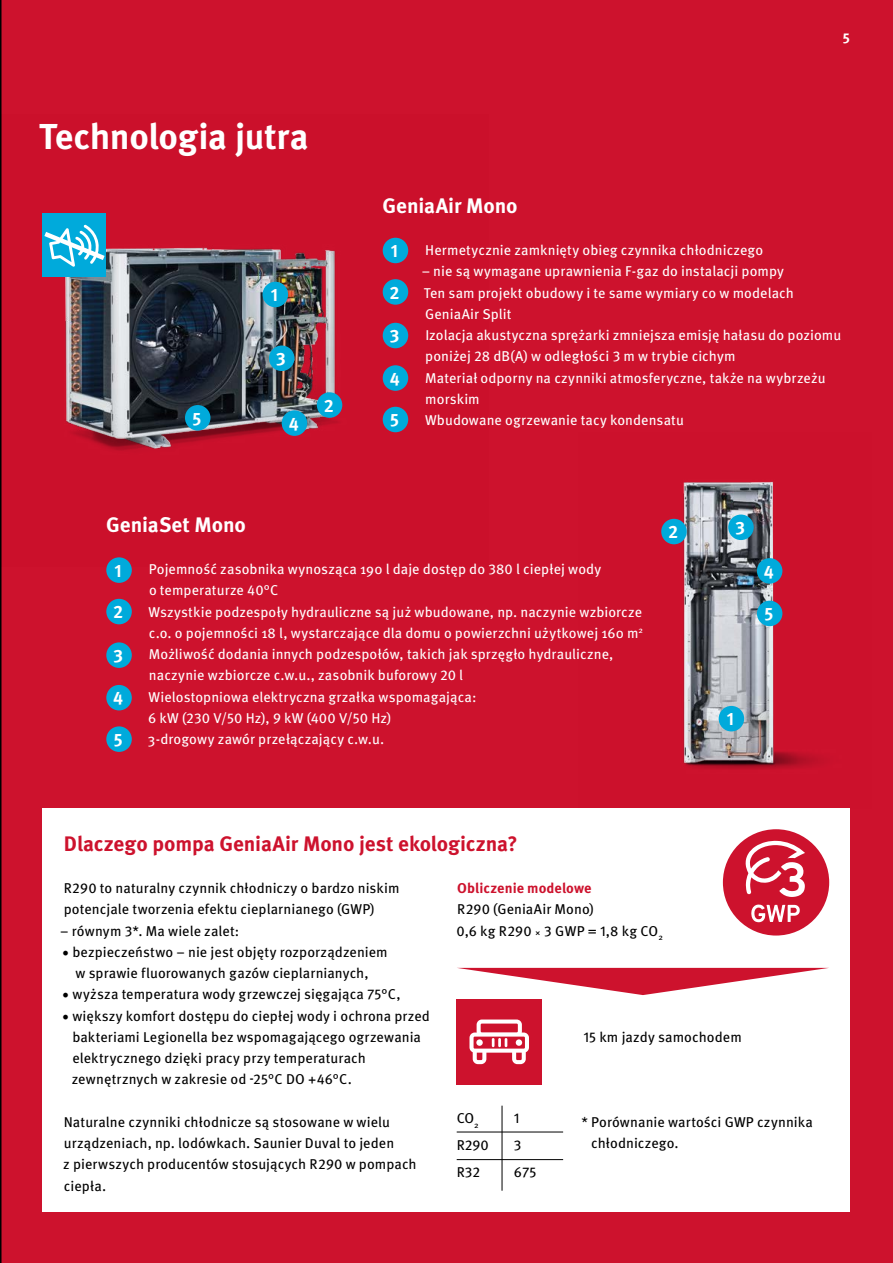
<style>
.page{position:relative;width:893px;height:1263px;background:#cd122d}
.page>*{position:absolute;margin:0;border:0;box-sizing:border-box;transform-origin:0 0}
.t1{font:700 36px "Meta Pro";letter-spacing:-.01em;color:#fff}
.t2{font:700 21px "Meta Pro";letter-spacing:-.005em;color:#cd122d}
.t3{font:700 21px "Meta Pro";letter-spacing:-.005em;color:#fff}
.t4{font:700 18px "Meta Pro";color:#fff}
.t5{font:14.25px/21.3px "Meta Pro";letter-spacing:.005em;color:#fff}
.t6{font:14.25px/21.3px "Meta Pro";letter-spacing:.005em;color:#000}
.t7{font:700 14.25px "Meta Pro";letter-spacing:.005em;color:#cd122d}
.t8{font:700 14.25px "Meta Pro";color:#fff}
.s1{font-family:"Minion Pro";font-size:18px}
.s2{font-family:"Meta Pro Norm";font-size:11.25px}
</style>
<div class="page">
<div style="left:43px;top:808px;width:807px;height:403px;background:#fff"></div>
<div style="left:457px;top:1000px;width:85px;height:85px;background:#cd122d"></div>
<svg style="left:469px;top:1019px;width:60px;height:45px"></svg>
<svg style="left:458px;top:968px;width:370px;height:27px"></svg>
<div style="left:723px;top:829px;width:106px;height:106px;background:#cd122d;border-radius:50%"></div>
<svg style="left:745px;top:841px;width:60px;height:56px"></svg>
<svg style="left:751px;top:904px;width:49px;height:18px"></svg>
<img style="left:0;top:114px;width:489px;height:452px">
<div style="left:263px;top:282px;width:25px;height:25px;background:#00aadb;border-radius:50%"></div>
<div style="left:317px;top:392px;width:25px;height:26px;background:#00aadb;border-radius:50%"></div>
<div style="left:269px;top:345px;width:25px;height:26px;background:#00aadb;border-radius:50%"></div>
<div style="left:282px;top:410px;width:25px;height:26px;background:#00aadb;border-radius:50%"></div>
<div style="left:185px;top:405px;width:25px;height:26px;background:#00aadb;border-radius:50%"></div>
<img style="left:578px;top:432px;width:294px;height:377px">
<div style="left:719px;top:706px;width:25px;height:25px;background:#00aadb;border-radius:50%"></div>
<div style="left:661px;top:519px;width:26px;height:25px;background:#00aadb;border-radius:50%"></div>
<div style="left:728px;top:514px;width:26px;height:26px;background:#00aadb;border-radius:50%"></div>
<div style="left:757px;top:558px;width:25px;height:26px;background:#00aadb;border-radius:50%"></div>
<div style="left:757px;top:601px;width:25px;height:25px;background:#00aadb;border-radius:50%"></div>
<div style="left:43px;top:213px;width:63px;height:63px;background:#00aadb"></div>
<svg style="left:44px;top:225px;width:61px;height:42px"></svg>
<hr style="left:457px;top:1131px;width:106px;height:1px;background:#000">
<hr style="left:457px;top:1159px;width:106px;height:1px;background:#000">
<hr style="left:502px;top:1106px;width:1px;height:85px;background:#000">
<div style="left:383px;top:238px;width:25px;height:25px;background:#00aadb;border-radius:50%"></div>
<div style="left:383px;top:279px;width:25px;height:26px;background:#00aadb;border-radius:50%"></div>
<div style="left:383px;top:323px;width:25px;height:25px;background:#00aadb;border-radius:50%"></div>
<div style="left:383px;top:365px;width:25px;height:26px;background:#00aadb;border-radius:50%"></div>
<div style="left:383px;top:407px;width:25px;height:25px;background:#00aadb;border-radius:50%"></div>
<div style="left:106px;top:557px;width:26px;height:26px;background:#00aadb;border-radius:50%"></div>
<div style="left:106px;top:599px;width:26px;height:25px;background:#00aadb;border-radius:50%"></div>
<div style="left:106px;top:642px;width:26px;height:26px;background:#00aadb;border-radius:50%"></div>
<div style="left:106px;top:685px;width:26px;height:25px;background:#00aadb;border-radius:50%"></div>
<div style="left:106px;top:726px;width:26px;height:26px;background:#00aadb;border-radius:50%"></div>
<h1 class="t1" style="left:39px;top:108px;width:271px">Technologia jutra</h1>
<p class="t4" style="left:193px;top:404px;width:10px">5</p>
<p class="t4" style="left:271px;top:281px;width:9px">1</p>
<p class="t4" style="left:276px;top:345px;width:11px">3</p>
<p class="t4" style="left:289px;top:410px;width:12px">4</p>
<p class="t4" style="left:324px;top:391px;width:12px">2</p>
<p class="t8" style="left:843px;top:26px;width:9px">5</p>
<h2 class="t3" style="left:383px;top:189px;width:136px">GeniaAir Mono</h2>
<p class="t5" style="left:425px;top:239px;width:339px">Hermetycznie zamknięty obieg czynnika chłodniczego</p>
<p class="t5" style="left:422px;top:260px;width:421px">– nie są wymagane uprawnienia F-gaz do instalacji pompy<br>Ten sam projekt obudowy i te same wymiary co w modelach GeniaAir Split<br>Izolacja akustyczna sprężarki zmniejsza emisję hałasu do poziomu poniżej 28 dB(A) w odległości 3 m w trybie cichym<br>Materiał odporny na czynniki atmosferyczne, także na wybrzeżu morskim<br>Wbudowane ogrzewanie tacy kondensatu</p>
<p class="t4" style="left:391px;top:237px;width:9px">1</p>
<p class="t4" style="left:390px;top:278px;width:12px">2</p>
<p class="t4" style="left:390px;top:322px;width:11px">3</p>
<p class="t4" style="left:390px;top:364px;width:12px">4</p>
<p class="t4" style="left:390px;top:406px;width:10px">5</p>
<h2 class="t3" style="left:106px;top:508px;width:141px">GeniaSet Mono</h2>
<p class="t5" style="left:148px;top:557px;width:497px">Pojemność zasobnika wynosząca 190 l daje dostęp do 380 l ciepłej wody<br>o temperaturze 40°C<br>Wszystkie podzespoły hydrauliczne są już wbudowane, np. naczynie wzbiorcze c.o. o pojemności 18 l, wystarczające dla domu o powierzchni użytkowej 160 m<sup>2<br></sup>Możliwość dodania innych podzespołów, takich jak sprzęgło hydrauliczne, naczynie wzbiorcze c.w.u., zasobnik buforowy 20 l<br>Wielostopniowa elektryczna grzałka wspomagająca:<br>6 kW (230 V/50 Hz), 9 kW (400 V/50 Hz)<br>3-drogowy zawór przełączający c.w.u.</p>
<p class="t4" style="left:115px;top:557px;width:9px">1</p>
<p class="t4" style="left:113px;top:598px;width:12px">2</p>
<p class="t4" style="left:114px;top:642px;width:11px">3</p>
<p class="t4" style="left:113px;top:684px;width:12px">4</p>
<p class="t4" style="left:114px;top:726px;width:10px">5</p>
<p class="t4" style="left:668px;top:518px;width:12px">2</p>
<p class="t4" style="left:735px;top:514px;width:11px">3</p>
<p class="t4" style="left:764px;top:557px;width:12px">4</p>
<p class="t4" style="left:764px;top:600px;width:10px">5</p>
<p class="t4" style="left:727px;top:705px;width:9px">1</p>
<h2 class="t2" style="left:64px;top:827px;width:455px">Dlaczego pompa GeniaAir Mono jest ekologiczna?</h2>
<p class="t6" style="left:64px;top:876px;width:337px">R290 to naturalny czynnik chłodniczy o bardzo niskim potencjale tworzenia efektu cieplarnianego (GWP)</p>
<p class="t6" style="left:60px;top:919px;width:181px">– równym 3*. Ma wiele zalet:</p>
<p class="t6" style="left:62px;top:940px;width:327px;text-align:center"><span class="s1">•</span> bezpieczeństwo – nie jest objęty rozporządzeniem w sprawie fluorowanych gazów cieplarnianych,</p>
<p class="t6" style="left:62px;top:983px;width:340px"><span class="s1">•</span> wyższa temperatura wody grzewczej sięgająca 75°C,</p>
<p class="t6" style="left:72px;top:1004px;width:360px;text-indent:-10px"><span class="s1">•</span> większy komfort dostępu do ciepłej wody i ochrona przed bakteriami Legionella bez wspomagającego ogrzewania elektrycznego dzięki pracy przy temperaturach zewnętrznych w zakresie od -25°C DO +46°C.</p>
<p class="t6" style="left:63px;top:1110px;width:355px">Naturalne czynniki chłodnicze są stosowane w wielu urządzeniach, np. lodówkach. Saunier Duval to jeden<br>z pierwszych producentów stosujących R290 w pompach ciepła.</p>
<p class="t7" style="left:457px;top:877px;width:136px">Obliczenie modelowe</p>
<p class="t6" style="left:457px;top:898px;width:208px">R290 (GeniaAir Mono)<br>0,6 kg R290 <span class="s2">×</span> 3 GWP = 1,8 kg CO<sub>2</sub></p>
<p class="t6" style="left:457px;top:1106px;width:24px">CO<sub>2</sub></p>
<p class="t6" style="left:514px;top:1106px;width:7px">1</p>
<p class="t6" style="left:457px;top:1133px;width:34px">R290</p>
<p class="t6" style="left:514px;top:1133px;width:9px">3</p>
<p class="t6" style="left:457px;top:1160px;width:25px">R32</p>
<p class="t6" style="left:514px;top:1160px;width:24px">675</p>
<p class="t6" style="left:583px;top:1025px;width:160px">15 km jazdy samochodem</p>
<p class="t6" style="left:591px;top:1110px;width:223px;text-indent:-10px">* Porównanie wartości GWP czynnika chłodniczego.</p>
</div>
